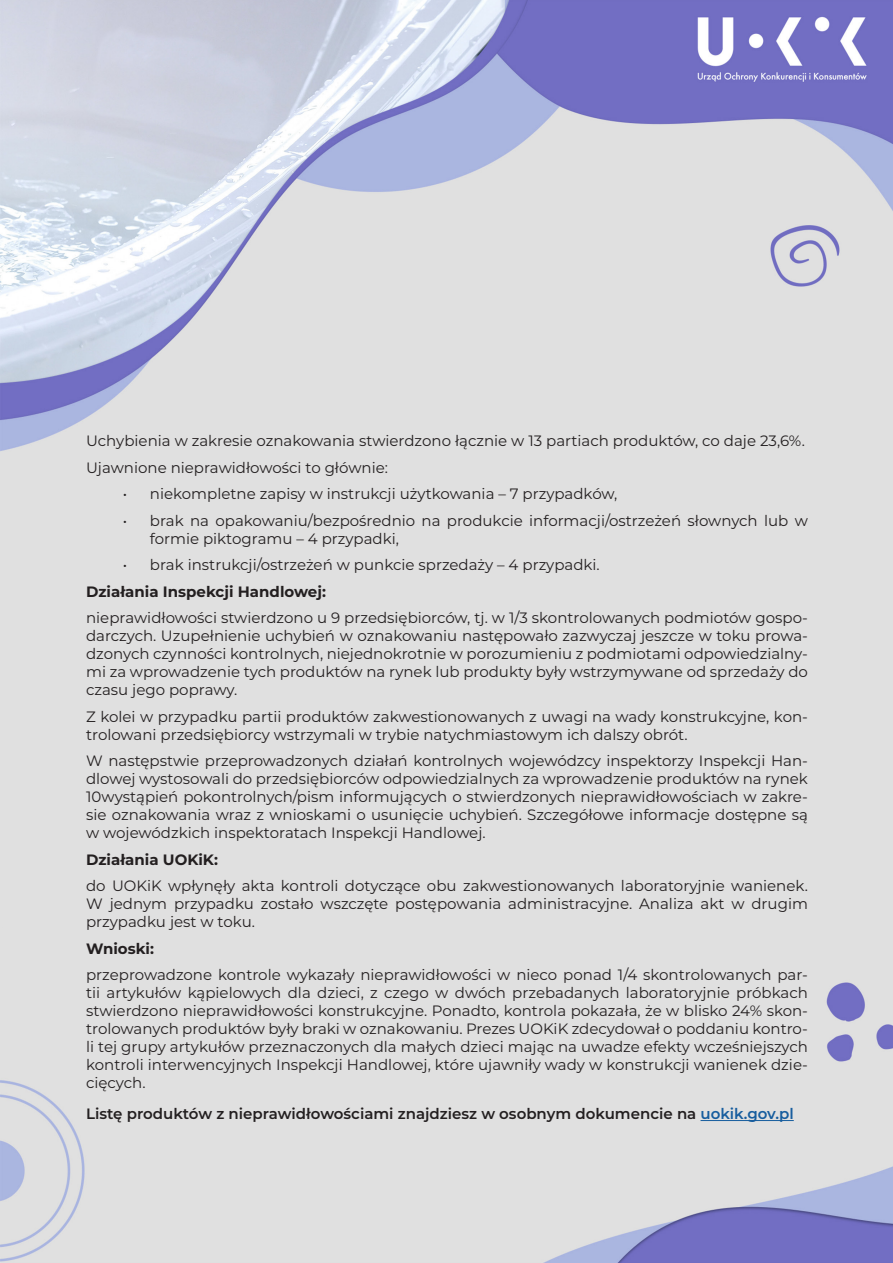
<style>
.page{position:relative;width:893px;height:1263px;background:#fff}
.page>*{position:absolute;margin:0;border:0;box-sizing:border-box;transform-origin:0 0}
.t1{font:15px/18px "Montserrat";color:#231f20;text-align:justify}
.t2{font:600 15px "Montserrat";color:#231f20}
.t3{font:700 15px "Montserrat";color:#231f20}
.s1{color:#175d9e}
</style>
<div class="page">
<img style="left:0;top:0;width:893px;height:1263px">
<hr style="left:700px;top:1120px;width:94px;height:1px;background:#175d9e">
<p class="t1" style="left:86px;top:431px;width:720px">Uchybienia w zakresie oznakowania stwierdzono łącznie w 13 partiach produktów, co daje 23,6%.</p>
<p class="t1" style="left:86px;top:458px;width:303px">Ujawnione nieprawidłowości to głównie:</p>
<p class="t1" style="left:123px;top:484px;width:496px">• niekompletne zapisy w instrukcji użytkowania – 7 przypadków,</p>
<p class="t1" style="left:150px;top:511px;width:660px;text-indent:-27px">• brak na opakowaniu/bezpośrednio na produkcie informacji/ostrzeżeń słownych lub w formie piktogramu – 4 przypadki,</p>
<p class="t1" style="left:123px;top:555px;width:478px">• brak instrukcji/ostrzeżeń w punkcie sprzedaży – 4 przypadki.</p>
<p class="t3" style="left:86px;top:580px;width:241px">Działania Inspekcji Handlowej:</p>
<p class="t1" style="left:86px;top:608px;width:723px">nieprawidłowości stwierdzono u 9 przedsiębiorców, tj. w 1/3 skontrolowanych podmiotów gospo&shy;darczych. Uzupełnienie uchybień w oznakowaniu następowało zazwyczaj jeszcze w toku prowa&shy;dzonych czynności kontrolnych, niejednokrotnie w porozumieniu z podmiotami odpowiedzialny&shy;mi za wprowadzenie tych produktów na rynek lub produkty były wstrzymywane od sprzedaży do czasu jego poprawy.</p>
<p class="t1" style="left:86px;top:707px;width:723px">Z kolei w przypadku partii produktów zakwestionowanych z uwagi na wady konstrukcyjne, kon&shy;trolowani przedsiębiorcy wstrzymali w trybie natychmiastowym ich dalszy obrót.</p>
<p class="t1" style="left:86px;top:751px;width:723px">W następstwie przeprowadzonych działań kontrolnych wojewódzcy inspektorzy Inspekcji Han&shy;dlowej wystosowali do przedsiębiorców odpowiedzialnych za wprowadzenie produktów na rynek 10wystąpień pokontrolnych/pism informujących o stwierdzonych nieprawidłowościach w zakre&shy;sie oznakowania wraz z wnioskami o usunięcie uchybień. Szczegółowe informacje dostępne są w wojewódzkich inspektoratach Inspekcji Handlowej.</p>
<p class="t3" style="left:86px;top:848px;width:133px">Działania UOKiK:</p>
<p class="t1" style="left:86px;top:876px;width:723px">do UOKiK wpłynęły akta kontroli dotyczące obu zakwestionowanych laboratoryjnie wanienek.<br>W jednym przypadku zostało wszczęte postępowania administracyjne. Analiza akt w drugim przypadku jest w toku.</p>
<p class="t3" style="left:86px;top:937px;width:69px">Wnioski:</p>
<p class="t1" style="left:86px;top:965px;width:723px">przeprowadzone kontrole wykazały nieprawidłowości w nieco ponad 1/4 skontrolowanych par&shy;tii artykułów kąpielowych dla dzieci, z czego w dwóch przebadanych laboratoryjnie próbkach stwierdzono nieprawidłowości konstrukcyjne. Ponadto, kontrola pokazała, że w blisko 24% skon&shy;trolowanych produktów były braki w oznakowaniu. Prezes UOKiK zdecydował o poddaniu kontro&shy;li tej grupy artykułów przeznaczonych dla małych dzieci mając na uwadze efekty wcześniejszych kontroli interwencyjnych Inspekcji Handlowej, które ujawniły wady w konstrukcji wanienek dzie&shy;cięcych.</p>
<p class="t2" style="left:86px;top:1103px;width:709px">Listę produktów z nieprawidłowościami znajdziesz w osobnym dokumencie na <span class="s1">uokik.gov.pl</span></p>
</div>
